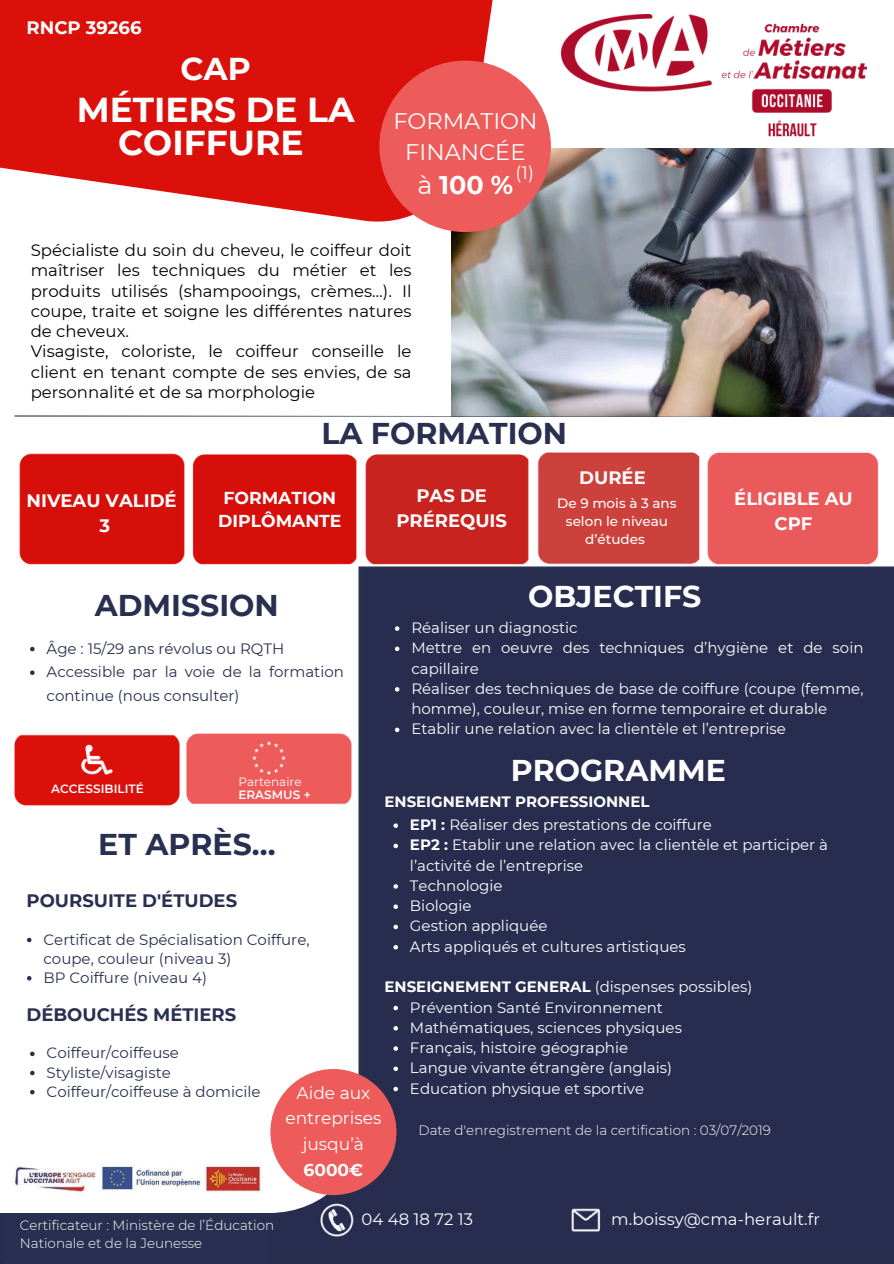
<style>
.page{position:relative;width:894px;height:1264px;background:#fff}
.page>*{position:absolute;margin:0;border:0;box-sizing:border-box;transform-origin:0 0}
.t1{font:700 34.5px/32.7px "Montserrat";color:#fff;text-align:center}
.t2{font:700 31.5px "Montserrat";color:#fff}
.t3{font:700 30px "Montserrat";color:#292f50}
.t4{font:700 30px "Montserrat";color:#fff}
.t5{font:700 25.5px "Montserrat";color:#fff}
.t6{font:22.5px/30.3px "Montserrat";color:#fff;text-align:center}
.t7{font:700 18px/24.8px "Montserrat";color:#fff;text-align:center}
.t8{font:700 18px "Montserrat";color:#292f50}
.t9{font:18px "Montserrat";color:#fff}
.t10{font:700 17.25px/23.7px "Montserrat";color:#fff;text-align:center}
.t11{font:17.1px/25.8px "Montserrat";color:#fff;text-align:center}
.t12{font:700 17.1px "Montserrat";color:#fff}
.t13{font:16.5px/20.2px "Montserrat";color:#000}
.t14{font:16.5px "Montserrat";letter-spacing:.005em;color:#fff}
.t15{font:15px/20.2px "Montserrat";color:#fff}
.t16{font:15px/19.2px "Montserrat";color:#292f50}
.t17{font:300 13.5px/18px "Montserrat";color:#fff}
.t18{font:500 13.5px/18px "Montserrat";color:#fff;text-align:center}
.t19{font:600 12px "Montserrat";color:#fff}
.t20{font:12px "Montserrat";color:#fff}
.s1{font-weight:400}
.s2{font-weight:700}
</style>
<div class="page">
<img style="left:451px;top:149px;width:442px;height:267px">
<svg style="left:14px;top:415px;width:855px;height:1px"></svg>
<img style="left:0;top:452px;width:893px;height:811px">
<img style="left:8px;top:727px;width:350px;height:85px">
<svg style="left:0;top:0;width:492px;height:221px;background:#de2925"></svg>
<div style="left:379px;top:61px;width:171px;height:171px;background:#ed5c5a;border-radius:86px"></div>
<img style="left:561px;top:14px;width:305px;height:123px">
<div style="left:2px;top:1178px;width:268px;height:85px;background:#292f50"></div>
<div style="left:174px;top:1019px;width:193px;height:193px;background:#fff;border-radius:50%"></div>
<div style="left:0;top:1157px;width:274px;height:55px;background:#fff"></div>
<img style="left:14px;top:1150px;width:247px;height:43px">
<div style="left:270px;top:1068px;width:126px;height:127px;background:#ed5c5a;border-radius:63px"></div>
<svg style="left:30px;top:647px;width:5px;height:4px"></svg>
<svg style="left:30px;top:670px;width:5px;height:5px"></svg>
<svg style="left:27px;top:937px;width:4px;height:5px"></svg>
<svg style="left:27px;top:976px;width:4px;height:4px"></svg>
<svg style="left:30px;top:1051px;width:5px;height:5px"></svg>
<svg style="left:30px;top:1070px;width:5px;height:5px"></svg>
<svg style="left:30px;top:1089px;width:5px;height:5px"></svg>
<svg style="left:395px;top:626px;width:4px;height:5px"></svg>
<svg style="left:395px;top:646px;width:4px;height:5px"></svg>
<svg style="left:395px;top:687px;width:4px;height:4px"></svg>
<svg style="left:395px;top:727px;width:4px;height:5px"></svg>
<svg style="left:393px;top:823px;width:5px;height:5px"></svg>
<svg style="left:393px;top:843px;width:5px;height:5px"></svg>
<svg style="left:393px;top:884px;width:5px;height:4px"></svg>
<svg style="left:393px;top:904px;width:5px;height:5px"></svg>
<svg style="left:393px;top:924px;width:5px;height:5px"></svg>
<svg style="left:393px;top:945px;width:5px;height:4px"></svg>
<svg style="left:393px;top:1005px;width:5px;height:5px"></svg>
<svg style="left:393px;top:1026px;width:5px;height:4px"></svg>
<svg style="left:393px;top:1046px;width:5px;height:4px"></svg>
<svg style="left:393px;top:1066px;width:5px;height:5px"></svg>
<svg style="left:393px;top:1086px;width:5px;height:5px"></svg>
<p class="t7" style="left:27px;top:15px;width:116px">RNCP 39266</p>
<h2 class="t2" style="left:180px;top:46px;width:72px">CAP</h2>
<h1 class="t1" style="left:77px;top:92px;width:279px">MÉTIERS DE LA<br>COIFFURE</h1>
<h3 class="t6" style="left:393px;top:105px;width:145px">FORMATION<br>FINANCÉE</h3>
<h3 class="t5" style="left:417px;top:167px;width:97px"><span class="s1">à</span> 100 %</h3>
<p class="t9" style="left:515px;top:160px;width:20px">(1)</p>
<p class="t13" style="left:31px;top:239px;width:382px">Spécialiste du soin du cheveu, le coiffeur doit maîtriser les techniques du métier et les produits utilisés (shampooings, crèmes…). Il coupe, traite et soigne les différentes natures de cheveux.<br>Visagiste, coloriste, le coiffeur conseille le client en tenant compte de ses envies, de sa personnalité et de sa morphologie</p>
<p class="t7" style="left:27px;top:487px;width:151px">NIVEAU VALIDÉ<br>3</p>
<h3 class="t3" style="left:321px;top:411px;width:247px">LA FORMATION</h3>
<p class="t7" style="left:579px;top:464px;width:68px">DURÉE</p>
<p class="t10" style="left:218px;top:485px;width:125px">FORMATION<br>DIPLÔMANTE</p>
<p class="t7" style="left:396px;top:482px;width:112px">PAS DE<br>PRÉREQUIS</p>
<p class="t18" style="left:557px;top:494px;width:121px">De 9 mois à 3 ans selon le niveau d’études</p>
<h3 class="t3" style="left:95px;top:583px;width:185px">ADMISSION</h3>
<h3 class="t4" style="left:528px;top:575px;width:175px">OBJECTIFS</h3>
<p class="t7" style="left:734px;top:485px;width:120px">ÉLIGIBLE AU<br>CPF</p>
<p class="t16" style="left:47px;top:636px;width:299px;line-height:23.7px">Âge : 15/29 ans révolus ou RQTH<br>Accessible par la voie de la formation continue (nous consulter)</p>
<p class="t15" style="left:411px;top:617px;width:453px">Réaliser un diagnostic<br>Mettre en oeuvre des techniques d’hygiène et de soin capillaire<br>Réaliser des techniques de base de coiffure (coupe (femme, homme), couleur, mise en forme temporaire et durable Etablir une relation avec la clientèle et l’entreprise</p>
<h3 class="t4" style="left:510px;top:748px;width:216px">PROGRAMME</h3>
<p class="t20" style="left:238px;top:773px;width:65px">Partenaire</p>
<p class="t19" style="left:238px;top:785px;width:74px">ERASMUS +</p>
<p class="t19" style="left:51px;top:780px;width:94px">ACCESSIBILITÉ</p>
<p class="t15" style="left:410px;top:789px;width:303px;line-height:23.5px;text-indent:-25px"><span class="s2">ENSEIGNEMENT PROFESSIONNEL<br>EP1 :</span> Réaliser des prestations de coiffure</p>
<p class="t15" style="left:410px;top:834px;width:419px"><span class="s2">EP2 :</span> Etablir une relation avec la clientèle et participer à l’activité de l’entreprise<br>Technologie<br>Biologie<br>Gestion appliquée<br>Arts appliqués et cultures artistiques</p>
<p class="t15" style="left:410px;top:976px;width:344px;text-indent:-25px"><span class="s2">ENSEIGNEMENT GENERAL</span> (dispenses possibles)<br>Prévention Santé Environnement Mathématiques, sciences physiques<br>Français, histoire géographie<br>Langue vivante étrangère (anglais)<br>Education physique et sportive</p>
<h3 class="t3" style="left:98px;top:822px;width:179px">ET APRÈS...</h3>
<p class="t8" style="left:27px;top:887px;width:212px">POURSUITE D'ÉTUDES</p>
<p class="t16" style="left:43px;top:929px;width:267px">Certificat de Spécialisation Coiffure, coupe, couleur (niveau 3)<br>BP Coiffure (niveau 4)</p>
<p class="t8" style="left:27px;top:1001px;width:211px">DÉBOUCHÉS MÉTIERS</p>
<p class="t16" style="left:47px;top:1042px;width:215px">Coiffeur/coiffeuse<br>Styliste/visagiste<br>Coiffeur/coiffeuse à domicile</p>
<p class="t11" style="left:285px;top:1078px;width:97px">Aide aux entreprises jusqu’à</p>
<p class="t12" style="left:303px;top:1157px;width:61px">6000€</p>
<p class="t17" style="left:418px;top:1121px;width:354px">Date d'enregistrement de la certification : 03/07/2019</p>
<p class="t17" style="left:20px;top:1215px;width:256px">Certificateur : Ministère de l’Éducation<br>Nationale et de la Jeunesse</p>
<p class="t14" style="left:361px;top:1207px;width:113px">04 48 18 72 13</p>
<p class="t14" style="left:611px;top:1207px;width:210px">m.boissy@cma-herault.fr</p>
</div>
